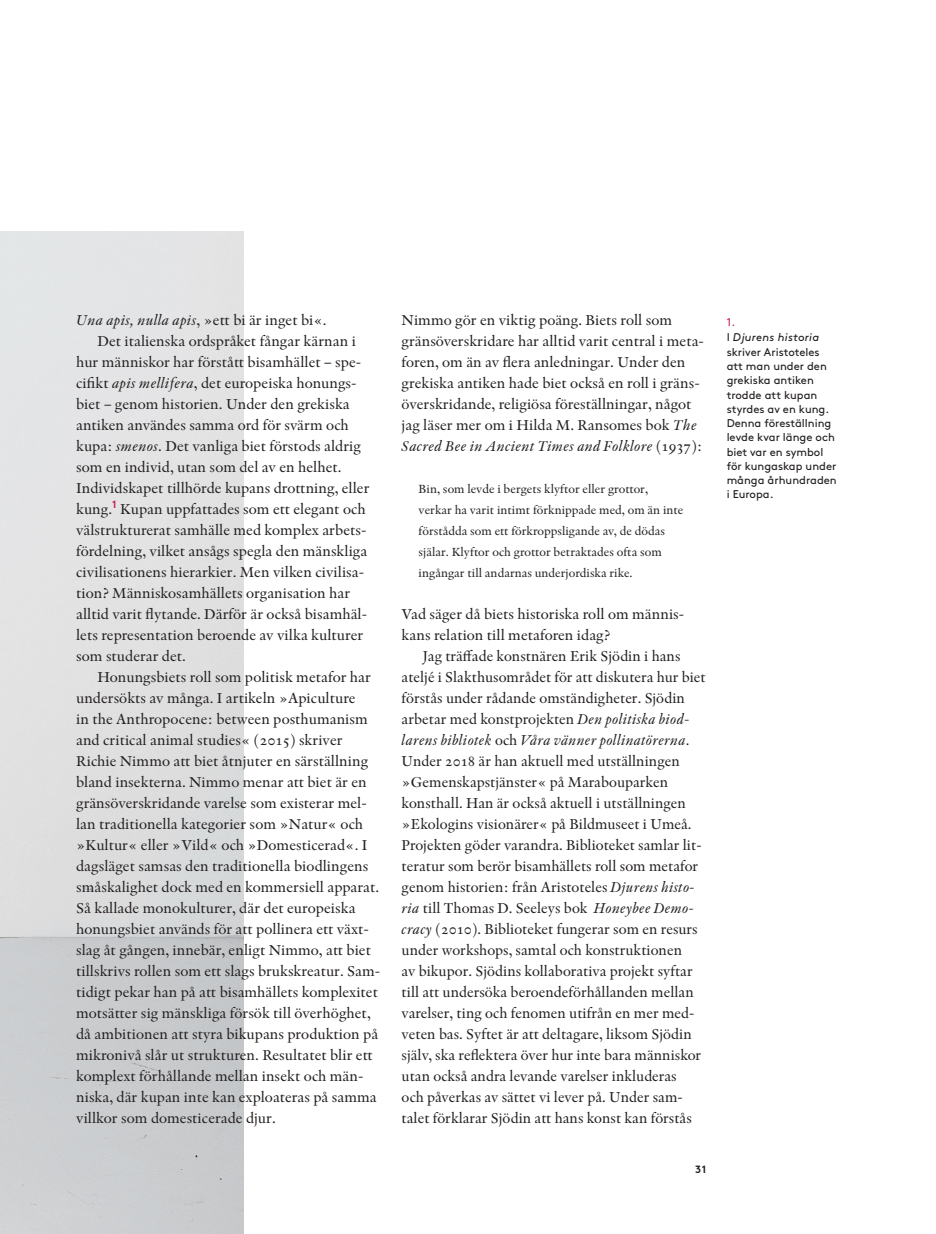
<style>
.page{position:relative;width:936px;height:1234px;background:#fff}
.page>*{position:absolute;margin:0;border:0;box-sizing:border-box;transform-origin:0 0}
.Bröd_indrag{font:15px/21px "Indigo Antiqua Pro Text";color:#231f20}
.Bröd_rad_över{font:15px/21px "Indigo Antiqua Pro Text";color:#231f20}
.Bröd{font:15px/21px "Indigo Antiqua Pro Text";color:#231f20}
.Bröd_citerat_stycke{font:12.3px/21px "Indigo Antiqua Pro Text";color:#231f20}
.Styckeformat_1{font:11.25px/14.2px "Brown Pro";color:#231f20}
.Styckeformat_1-2{font:11.25px "Brown Pro";color:#cb2153}
.t1{font:700 10.5px "Brown Pro";color:#231f20}
.s1{font-style:italic}
</style>
<div class="page">
<img style="left:0;top:231px;width:243px;height:1002px">
<p class="Bröd" style="left:76px;top:309px;width:252px"><span class="s1">Una apis, nulla apis</span>, »ett bi är inget bi«.</p>
<p class="Bröd_indrag" style="left:76px;top:330px;width:295px;text-indent:21px">Det italienska ordspråket fångar kärnan i hur människor har förstått bisamhället – spe&shy;cifikt <span class="s1">apis mellifera</span>, det europeiska honungs&shy;biet – genom historien. Under den grekiska antiken användes samma ord för svärm och kupa: <span class="s1">smenos</span>. Det vanliga biet förstods aldrig som en individ, utan som del av en helhet.<br>Individskapet tillhörde kupans drottning, eller kung.<sup>1</sup> Kupan uppfattades som ett elegant och välstrukturerat samhälle med komplex arbets&shy;fördelning, vilket ansågs spegla den mänskliga civilisationens hierarkier. Men vilken civilisa&shy;tion? Människosamhällets organisation har alltid varit flytande. Därför är också bisamhäl&shy;lets representation beroende av vilka kulturer som studerar det.</p>
<p class="Bröd_indrag" style="left:76px;top:666px;width:306px;text-indent:21px">Honungsbiets roll som politisk metafor har undersökts av många. I artikeln »Apiculture<br>in the Anthropocene: between posthumanism and critical animal studies« (2015) skriver Richie Nimmo att biet åtnjuter en särställning bland insekterna. Nimmo menar att biet är en gränsöverskridande varelse som existerar mel&shy;lan traditionella kategorier som »Natur« och »Kultur« eller »Vild« och »Domesticerad«. I dagsläget samsas den traditionella biodlingens småskalighet dock med en kommersiell apparat.<br>Så kallade monokulturer, där det europeiska honungsbiet används för att pollinera ett växt&shy;slag åt gången, innebär, enligt Nimmo, att biet tillskrivs rollen som ett slags brukskreatur. Sam&shy;tidigt pekar han på att bisamhällets komplexitet motsätter sig mänskliga försök till överhöghet, då ambitionen att styra bikupans produktion på mikronivå slår ut strukturen. Resultatet blir ett komplext förhållande mellan insekt och män&shy;niska, där kupan inte kan exploateras på samma villkor som domesticerade djur.</p>
<p class="Bröd_rad_över" style="left:401px;top:309px;width:304px">Nimmo gör en viktig poäng. Biets roll som gränsöverskridare har alltid varit central i meta&shy;foren, om än av flera anledningar. Under den grekiska antiken hade biet också en roll i gräns&shy;överskridande, religiösa föreställningar, något jag läser mer om i Hilda M. Ransomes bok <span class="s1">The Sacred Bee in Ancient Times and Folklore</span> (1937):</p>
<p class="Bröd_citerat_stycke" style="left:418px;top:478px;width:266px">Bin, som levde i bergets klyftor eller grottor, verkar ha varit intimt förknippade med, om än inte förstådda som ett förkroppsligande av, de dödas själar. Klyftor och grottor betraktades ofta som ingångar till andarnas underjordiska rike.</p>
<p class="Bröd" style="left:401px;top:603px;width:284px">Vad säger då biets historiska roll om männis&shy;kans relation till metaforen idag?</p>
<p class="Bröd_indrag" style="left:401px;top:645px;width:305px;text-indent:21px">Jag träffade konstnären Erik Sjödin i hans ateljé i Slakthusområdet för att diskutera hur biet förstås under rådande omständigheter. Sjödin arbetar med konstprojekten <span class="s1">Den politiska biod&shy;larens bibliotek</span> och <span class="s1">Våra vänner pollinatörerna</span>.<br>Under 2018 är han aktuell med utställningen »Gemenskapstjänster« på Marabouparken konsthall. Han är också aktuell i utställningen »Ekologins visionärer« på Bildmuseet i Umeå.<br>Projekten göder varandra. Biblioteket samlar lit&shy;teratur som berör bisamhällets roll som metafor genom historien: från Aristoteles <span class="s1">Djurens histo&shy;ria</span> till Thomas D. Seeleys bok <span class="s1">Honeybee Demo&shy;cracy</span> (2010). Biblioteket fungerar som en resurs under workshops, samtal och konstruktionen<br>av bikupor. Sjödins kollaborativa projekt syftar till att undersöka beroendeförhållanden mellan varelser, ting och fenomen utifrån en mer med&shy;veten bas. Syftet är att deltagare, liksom Sjödin själv, ska reflektera över hur inte bara människor utan också andra levande varelser inkluderas<br>och påverkas av sättet vi lever på. Under sam&shy;talet förklarar Sjödin att hans konst kan förstås</p>
<p class="t1" style="left:695px;top:1160px;width:12px">31</p>
<p class="Styckeformat_1-2" style="left:726px;top:313px;width:10px">1.</p>
<p class="Styckeformat_1" style="left:726px;top:329px;width:112px">I <span class="s1">Djurens historia </span>skriver Aristoteles att man under den grekiska antiken trodde att kupan styrdes av en kung.<br>Denna föreställning levde kvar länge och biet var en symbol för kungaskap under många århundraden i Europa.</p>
</div>
